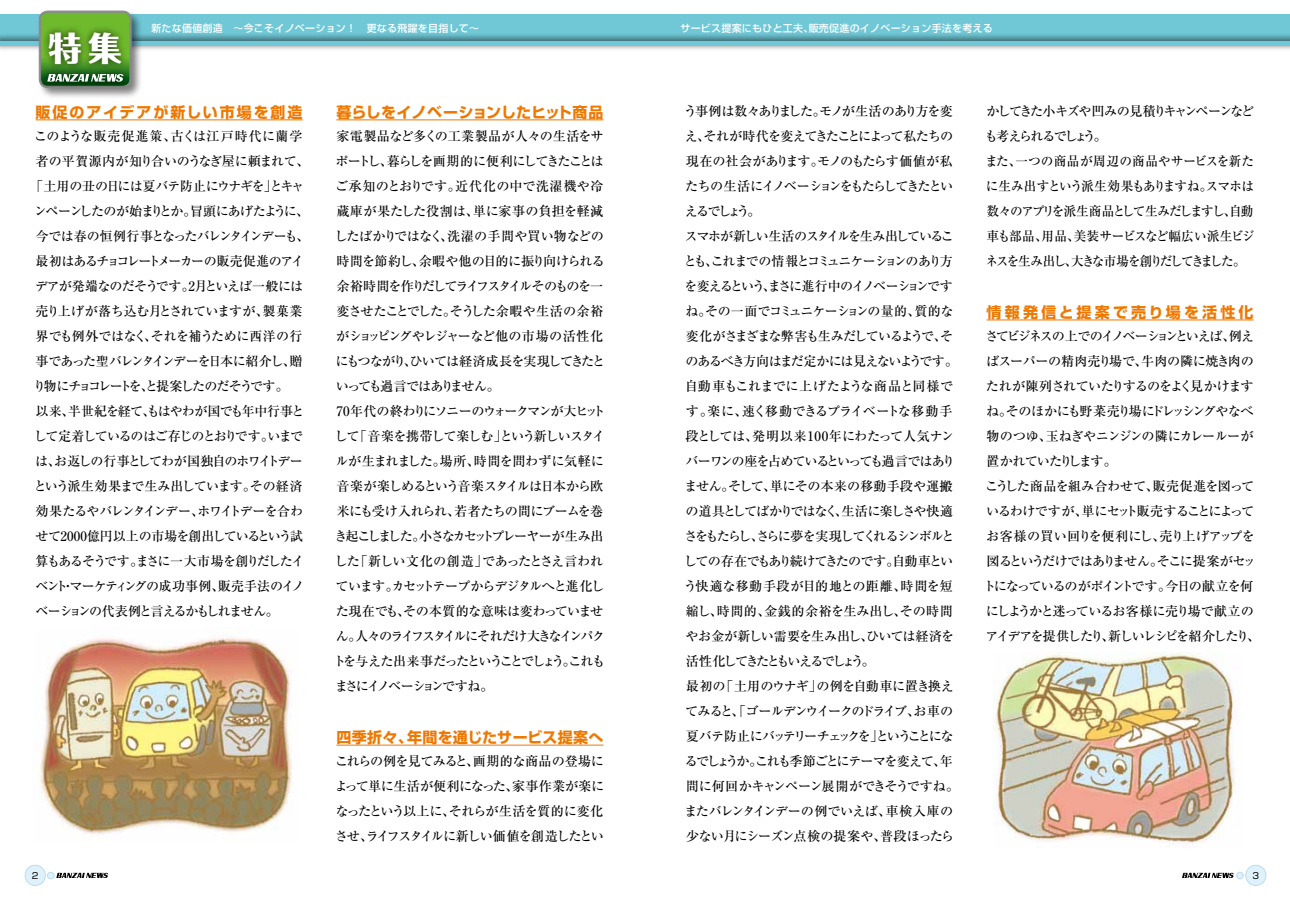
<style>
.page{position:relative;width:1290px;height:911px;background:#fff}
.page>*{position:absolute;margin:0;border:0;box-sizing:border-box;transform-origin:0 0}
.t1{font:800 33.25px "Folk Pro";color:#fff}
.t2{font:700 15px "Shin Go Pro";letter-spacing:.015em;color:#ee7800}
.t3{font:700 15px "Shin Go Pro";letter-spacing:.02em;color:#ee7800}
.t4{font:700 15px "Shin Go Pro";letter-spacing:.13em;color:#ee7800}
.t5{font:700 15px "Shin Go Pro";letter-spacing:.215em;color:#ee7800}
.t6{font:500 13.12px/25px "Ryumin Pro";letter-spacing:-.075em;color:#000}
.t7{font:500 13.12px/25px "Ryumin Pro";letter-spacing:-.095em;color:#000}
.t8{font:500 13.12px "Ryumin Pro";letter-spacing:-.11em;color:#000}
.t9{font:500 13.12px "Ryumin Pro";letter-spacing:-.045em;color:#000}
.t10{font:500 13.12px "Ryumin Pro";letter-spacing:-.1em;color:#000}
.t11{font:500 13.12px "Ryumin Pro";letter-spacing:-.14em;color:#000}
.t12{font:500 13.12px "Ryumin Pro";letter-spacing:-.02em;color:#000}
.t13{font:500 13.12px "Ryumin Pro";letter-spacing:-.025em;color:#000}
.t14{font:500 13.12px "Ryumin Pro";letter-spacing:-.035em;color:#000}
.t15{font:500 13.12px "Ryumin Pro";letter-spacing:-.05em;color:#000}
.t16{font:500 13.12px "Ryumin Pro";letter-spacing:.035em;color:#000}
.t17{font:500 10px "Shin Go Pro";letter-spacing:.025em;color:#fff}
.t18{font:8.75px "Shin Go Pro";color:#000}
</style>
<div class="page">
<img style="left:994px;top:652px;width:243px;height:195px">
<img style="left:37px;top:635px;width:256px;height:201px">
<div style="left:25px;top:865px;width:20px;height:20px;background:#dff2fc;border-radius:50%"></div>
<div style="left:25px;top:865px;width:21px;height:20px;border:1px solid #bbdcf4;border-radius:50%"></div>
<div style="left:47px;top:872px;width:7px;height:6px;background:#dff2fc;border-radius:50%"></div>
<div style="left:47px;top:872px;width:7px;height:7px;border:1px solid #bbdcf4;border-radius:50%"></div>
<div style="left:1246px;top:865px;width:20px;height:20px;background:#dff2fc;border-radius:50%"></div>
<div style="left:1245px;top:865px;width:21px;height:20px;border:1px solid #bbdcf4;border-radius:50%"></div>
<div style="left:1236px;top:872px;width:7px;height:6px;background:#dff2fc;border-radius:50%"></div>
<div style="left:1236px;top:872px;width:7px;height:7px;border:1px solid #bbdcf4;border-radius:50%"></div>
<svg style="left:56px;top:872px;width:52px;height:6px"></svg>
<svg style="left:1182px;top:872px;width:52px;height:6px"></svg>
<hr style="left:986px;top:319px;width:267px;height:1px;background:#ee7800">
<hr style="left:336px;top:119px;width:267px;height:1px;background:#ee7800">
<hr style="left:336px;top:744px;width:267px;height:1px;background:#ee7800">
<hr style="left:36px;top:119px;width:267px;height:1px;background:#ee7800">
<div style="left:0;top:14px;width:1290px;height:27px;background:#70c7d6"></div>
<div style="left:0;top:33px;width:1290px;height:18px;background:#000;opacity:.75"></div>
<div style="left:0;top:41px;width:1290px;height:5px;background:#70c7d6"></div>
<div style="left:37px;top:9px;width:106px;height:91px;background:#000;opacity:.5"></div>
<div style="left:39px;top:11px;width:92px;height:77px;border:1px solid #898989;border-radius:9px"></div>
<div style="left:40px;top:66px;width:91px;height:24px;background:#000;opacity:.75"></div>
<svg style="left:40px;top:12px;width:91px;height:75px;background:#558d32"></svg>
<h1 class="t1" style="left:48px;top:20px;width:75px">特集</h1>
<p class="t17" style="left:151px;top:20px;width:329px">新たな価値創造　～今こそイノベーション！　更なる飛躍を目指して～</p>
<p class="t17" style="left:680px;top:20px;width:314px">サービス提案にもひと工夫、販売促進のイノベーション手法を考える</p>
<p class="t4" style="left:36px;top:100px;width:268px">販促のアイデアが新しい市場を創造</p>
<p class="t16" style="left:34px;top:126px;width:270px">このような販売促進策、古くは江戸時代に蘭学</p>
<p class="t12" style="left:36px;top:151px;width:275px">者の平賀源内が知り合いのうなぎ屋に頼まれて、</p>
<p class="t6" style="left:30px;top:173px;width:276px">「土用の丑の日には夏バテ防止にウナギを」とキャ</p>
<p class="t7" style="left:34px;top:198px;width:277px">ンペーンしたのが始まりとか。冒頭にあげたように、</p>
<p class="t8" style="left:36px;top:226px;width:275px">今では春の恒例行事となったバレンタインデーも、</p>
<p class="t8" style="left:36px;top:251px;width:270px">最初はあるチョコレートメーカーの販売促進のアイ</p>
<p class="t6" style="left:35px;top:273px;width:269px">デアが発端なのだそうです。2月といえば一般には</p>
<p class="t13" style="left:36px;top:301px;width:268px">売り上げが落ち込む月とされていますが、製菓業</p>
<p class="t14" style="left:36px;top:326px;width:268px">界でも例外ではなく、それを補うために西洋の行</p>
<p class="t10" style="left:36px;top:351px;width:268px">事であった聖バレンタインデーを日本に紹介し、贈</p>
<p class="t11" style="left:33px;top:376px;width:257px">り物にチョコレートを、と提案したのだそうです。</p>
<p class="t9" style="left:36px;top:401px;width:270px">以来、半世紀を経て、もはやわが国でも年中行事と</p>
<p class="t7" style="left:34px;top:423px;width:271px">して定着しているのはご存じのとおりです。いまで</p>
<p class="t6" style="left:35px;top:448px;width:269px">は、お返しの行事としてわが国独自のホワイトデー</p>
<p class="t15" style="left:34px;top:476px;width:270px">という派生効果まで生み出しています。その経済</p>
<p class="t6" style="left:36px;top:498px;width:269px">効果たるやバレンタインデー、ホワイトデーを合わ</p>
<p class="t9" style="left:36px;top:526px;width:269px">せて2000億円以上の市場を創出しているという試</p>
<p class="t7" style="left:36px;top:548px;width:270px">算もあるそうです。まさに一大市場を創りだしたイ</p>
<p class="t6" style="left:35px;top:573px;width:270px">ベント・マーケティングの成功事例、販売手法のイノ</p>
<p class="t8" style="left:35px;top:601px;width:245px">ベーションの代表例と言えるかもしれません。</p>
<p class="t2" style="left:336px;top:100px;width:269px">暮らしをイノベーションしたヒット商品</p>
<p class="t6" style="left:333px;top:123px;width:274px">家電製品など多くの工業製品が人々の生活をサポートし、暮らしを画期的に便利にしてきたことはご承知のとおりです。近代化の中で洗濯機や冷蔵庫が果たした役割は、単に家事の負担を軽減したばかりではなく、洗濯の手間や買い物などの時間を節約し、余暇や他の目的に振り向けられる余裕時間を作りだしてライフスタイルそのものを一変させたことでした。そうした余暇や生活の余裕がショッピングやレジャーなど他の市場の活性化にもつながり、ひいては経済成長を実現してきたといっても過言ではありません。<br>70年代の終わりにソニーのウォークマンが大ヒットして「音楽を携帯して楽しむ」という新しいスタイルが生まれました。場所、時間を問わずに気軽に音楽が楽しめるという音楽スタイルは日本から欧米にも受け入れられ、若者たちの間にブームを巻き起こしました。小さなカセットプレーヤーが生み出した「新しい文化の創造」であったとさえ言われています。カセットテープからデジタルへと進化した現在でも、その本質的な意味は変わっていません。人々のライフスタイルにそれだけ大きなインパクトを与えた出来事だったということでしょう。これもまさにイノベーションですね。</p>
<p class="t3" style="left:336px;top:725px;width:268px">四季折々、年間を通じたサービス提案へ</p>
<p class="t6" style="left:335px;top:748px;width:271px;text-align:justify">これらの例を見てみると、画期的な商品の登場によって単に生活が便利になった、家事作業が楽になったという以上に、それらが生活を質的に変化させ、ライフスタイルに新しい価値を創造したとい</p>
<p class="t6" style="left:684px;top:98px;width:277px">う事例は数々ありました。モノが生活のあり方を変え、それが時代を変えてきたことによって私たちの現在の社会があります。モノのもたらす価値が私たちの生活にイノベーションをもたらしてきたといえるでしょう。<br>スマホが新しい生活のスタイルを生み出していることも、これまでの情報とコミュニケーションのあり方を変えるという、まさに進行中のイノベーションですね。その一面でコミュニケーションの量的、質的な変化がさまざまな弊害も生みだしているようで、そのあるべき方向はまだ定かには見えないようです。自動車もこれまでに上げたような商品と同様です。楽に、速く移動できるプライベートな移動手段としては、発明以来100年にわたって人気ナンバーワンの座を占めているといっても過言ではありません。そして、単にその本来の移動手段や運搬の道具としてばかりではなく、生活に楽しさや快適さをもたらし、さらに夢を実現してくれるシンボルとしての存在でもあり続けてきたのです。自動車という快適な移動手段が目的地との距離、時間を短縮し、時間的、金銭的余裕を生み出し、その時間やお金が新しい需要を生み出し、ひいては経済を活性化してきたともいえるでしょう。<br>最初の「土用のウナギ」の例を自動車に置き換えてみると、「ゴールデンウイークのドライブ、お車の夏バテ防止にバッテリーチェックを」ということになるでしょうか。これも季節ごとにテーマを変えて、年間に何回かキャンペーン展開ができそうですね。またバレンタインデーの例でいえば、車検入庫の少ない月にシーズン点検の提案や、普段ほったら</p>
<p class="t7" style="left:985px;top:98px;width:271px">かしてきた小キズや凹みの見積りキャンペーンなども考えられるでしょう。<br>また、一つの商品が周辺の商品やサービスを新たに生み出すという派生効果もありますね。スマホは数々のアプリを派生商品として生みだしますし、自動車も部品、用品、美装サービスなど幅広い派生ビジネスを生み出し、大きな市場を創りだしてきました。</p>
<p class="t5" style="left:986px;top:300px;width:268px">情報発信と提案で売り場を活性化</p>
<p class="t6" style="left:983px;top:323px;width:278px">さてビジネスの上でのイノベーションといえば、例えばスーパーの精肉売り場で、牛肉の隣に焼き肉のたれが陳列されていたりするのをよく見かけますね。そのほかにも野菜売り場にドレッシングやなべ物のつゆ、玉ねぎやニンジンの隣にカレールーが置かれていたりします。<br>こうした商品を組み合わせて、販売促進を図っているわけですが、単にセット販売することによってお客様の買い回りを便利にし、売り上げアップを図るというだけではありません。そこに提案がセットになっているのがポイントです。今日の献立を何にしようかと迷っているお客様に売り場で献立のアイデアを提供したり、新しいレシピを紹介したり、</p>
<p class="t18" style="left:32px;top:868px;width:8px">2</p>
<p class="t18" style="left:1252px;top:868px;width:8px">3</p>
</div>
